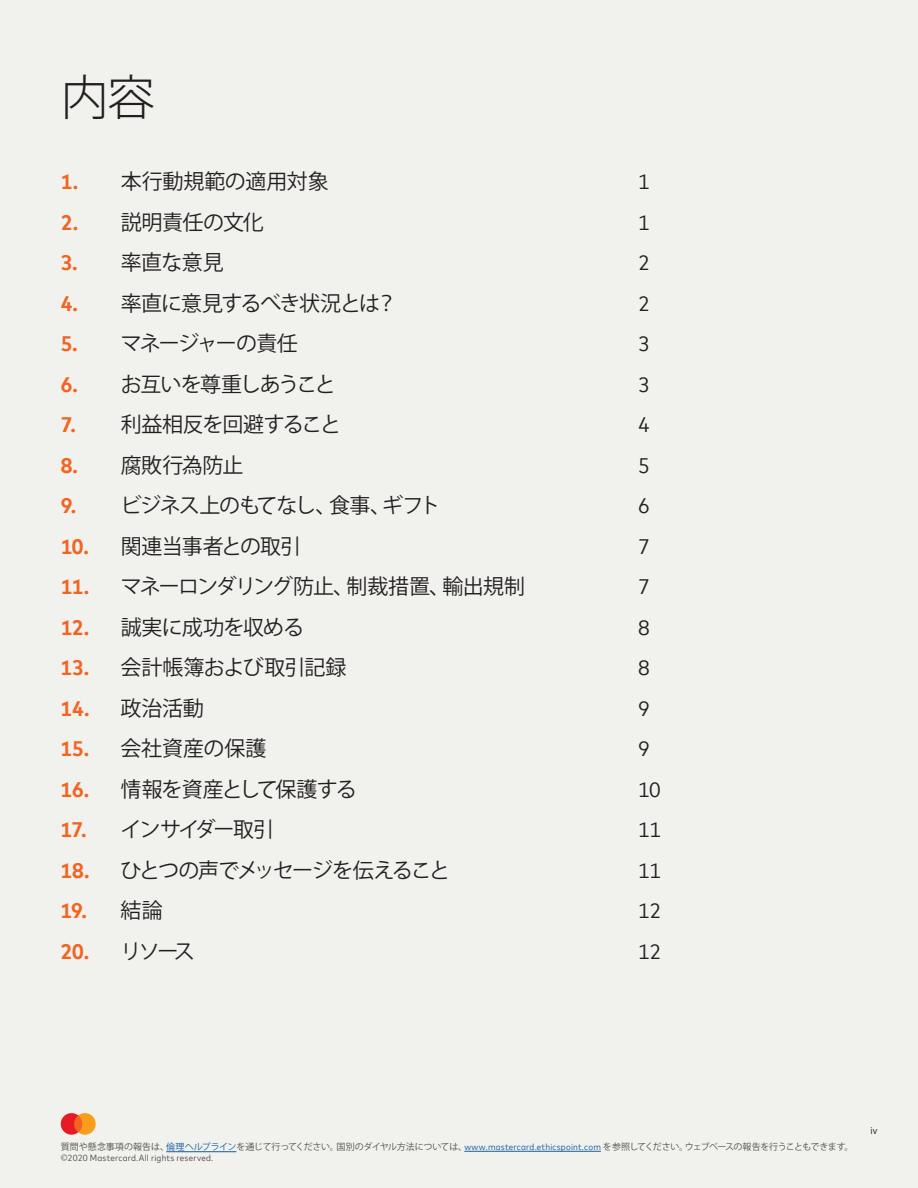
<style>
.page{position:relative;width:918px;height:1188px;background:#f1f1ee}
.page>*{position:absolute;margin:0;border:0;box-sizing:border-box;transform-origin:0 0}
.t1{font:300 48px "Koz Go Pro";color:#231f20}
.t2{font:21px "Koz Go Pro";letter-spacing:-.045em;color:#231f20}
.t3{font:21px "Mark For MC Nrw";letter-spacing:-.02em;color:#231f20}
.t4{font:21px "Koz Go Pro";letter-spacing:-.07em;color:#231f20}
.t5{font:21px "Koz Go Pro";letter-spacing:-.085em;color:#231f20}
.t6{font:21px "Koz Go Pro";letter-spacing:-.015em;color:#231f20}
.t7{font:21px "Koz Go Pro";letter-spacing:-.005em;color:#231f20}
.t8{font:21px "Koz Go Pro";letter-spacing:-.1em;color:#231f20}
.t9{font:21px "Koz Go Pro";color:#231f20}
.t10{font:700 21px "Mark For MC Nrw";color:#f36421}
.t11{font:9px "Koz Go Pro";letter-spacing:-.025em;color:#52504e}
.t12{font:9px "Mark For MC Nrw";letter-spacing:.02em;color:#52504e}
.t13{font:9px "Koz Go Pro";color:#231f20}
.s1{font-family:"Mark For MC Nrw";font-weight:700;color:#f36421}
.s2{font-family:"Koz Go Pro";font-weight:400;color:#231f20}
.s3{color:#175d9e}
.s4{font-family:"Mark For MC Nrw";color:#175d9e}
.s5{font-family:"Koz Go Pro"}
</style>
<div class="page">
<svg style="left:61px;top:1113px;width:35px;height:22px"></svg>
<hr style="left:166px;top:1151px;width:70px;height:1px;background:#175d9e">
<hr style="left:464px;top:1151px;width:137px;height:1px;background:#175d9e">
<h1 class="t1" style="left:61px;top:66px;width:96px">内容</h1>
<p class="t7" style="left:61px;top:168px;width:270px"><span class="s1">1.</span> 本行動規範の適用対象</p>
<p class="t3" style="left:638px;top:166px;width:13px">1</p>
<p class="t2" style="left:61px;top:208px;width:205px"><span class="s1">2.</span> 説明責任の文化</p>
<p class="t3" style="left:638px;top:207px;width:13px">1</p>
<p class="t2" style="left:61px;top:249px;width:165px"><span class="s1">3.</span> 率直な意見</p>
<p class="t3" style="left:638px;top:247px;width:13px">2</p>
<p class="t2" style="left:61px;top:289px;width:338px"><span class="s1">4.</span> 率直に意見するべき状況とは？</p>
<p class="t3" style="left:638px;top:288px;width:13px">2</p>
<p class="t4" style="left:61px;top:330px;width:239px"><span class="s1">5.</span> マネージャーの責任</p>
<p class="t3" style="left:638px;top:328px;width:13px">3</p>
<p class="t4" style="left:61px;top:370px;width:277px"><span class="s1">6.</span> お互いを尊重しあうこと</p>
<p class="t3" style="left:638px;top:369px;width:13px">3</p>
<p class="t2" style="left:61px;top:411px;width:282px"><span class="s1">7.</span> 利益相反を回避すること</p>
<p class="t3" style="left:638px;top:409px;width:13px">4</p>
<p class="t2" style="left:61px;top:451px;width:184px"><span class="s1">8.</span> 腐敗行為防止</p>
<p class="t3" style="left:638px;top:450px;width:13px">5</p>
<p class="t2" style="left:61px;top:492px;width:381px"><span class="s1">9.</span> ビジネス上のもてなし、食事、ギフト</p>
<p class="t3" style="left:638px;top:490px;width:13px">6</p>
<p class="t2" style="left:61px;top:532px;width:242px"><span class="s1">10.</span> 関連当事者との取引</p>
<p class="t3" style="left:638px;top:531px;width:13px">7</p>
<p class="t2" style="left:61px;top:573px;width:466px"><span class="s1">11.</span> マネーロンダリング防止、制裁措置、輸出規制</p>
<p class="t3" style="left:638px;top:571px;width:13px">7</p>
<p class="t2" style="left:61px;top:613px;width:245px"><span class="s1">12.</span> 誠実に成功を収める</p>
<p class="t3" style="left:638px;top:612px;width:13px">8</p>
<p class="t6" style="left:61px;top:654px;width:287px"><span class="s1">13.</span> 会計帳簿および取引記録</p>
<p class="t3" style="left:638px;top:652px;width:13px">8</p>
<p class="t2" style="left:61px;top:694px;width:145px"><span class="s1">14.</span> 政治活動</p>
<p class="t3" style="left:638px;top:693px;width:13px">9</p>
<p class="t9" style="left:61px;top:735px;width:207px"><span class="s1">15.</span> 会社資産の保護</p>
<p class="t3" style="left:638px;top:733px;width:13px">9</p>
<p class="t2" style="left:61px;top:775px;width:298px"><span class="s1">16.</span> 情報を資産として保護する</p>
<p class="t3" style="left:638px;top:774px;width:24px">10</p>
<p class="t8" style="left:61px;top:816px;width:215px"><span class="s1">17.</span> インサイダー取引</p>
<p class="t3" style="left:638px;top:814px;width:24px">11</p>
<p class="t5" style="left:61px;top:856px;width:391px"><span class="s1">18.</span> ひとつの声でメッセージを伝えること</p>
<p class="t3" style="left:638px;top:855px;width:24px">11</p>
<p class="t10" style="left:61px;top:895px;width:104px">19. <span class="s2">結論</span></p>
<p class="t3" style="left:638px;top:895px;width:24px">12</p>
<p class="t2" style="left:61px;top:937px;width:136px"><span class="s1">20.</span> リソース</p>
<p class="t3" style="left:638px;top:936px;width:24px">12</p>
<p class="t11" style="left:61px;top:1141px;width:794px">質問や懸念事項の報告は、<span class="s3">倫理ヘルプライン</span>を通じて行ってください。国別のダイヤル方法については、<span class="s4">www.mastercard.ethicspoint.com</span> を参照してください。ウェブベースの報告を行うこともできます。</p>
<p class="t12" style="left:61px;top:1151px;width:154px"><span class="s5">©</span>2020 Mastercard.All rights reserved.</p>
<p class="t13" style="left:870px;top:1125px;width:9px">iv</p>
</div>
